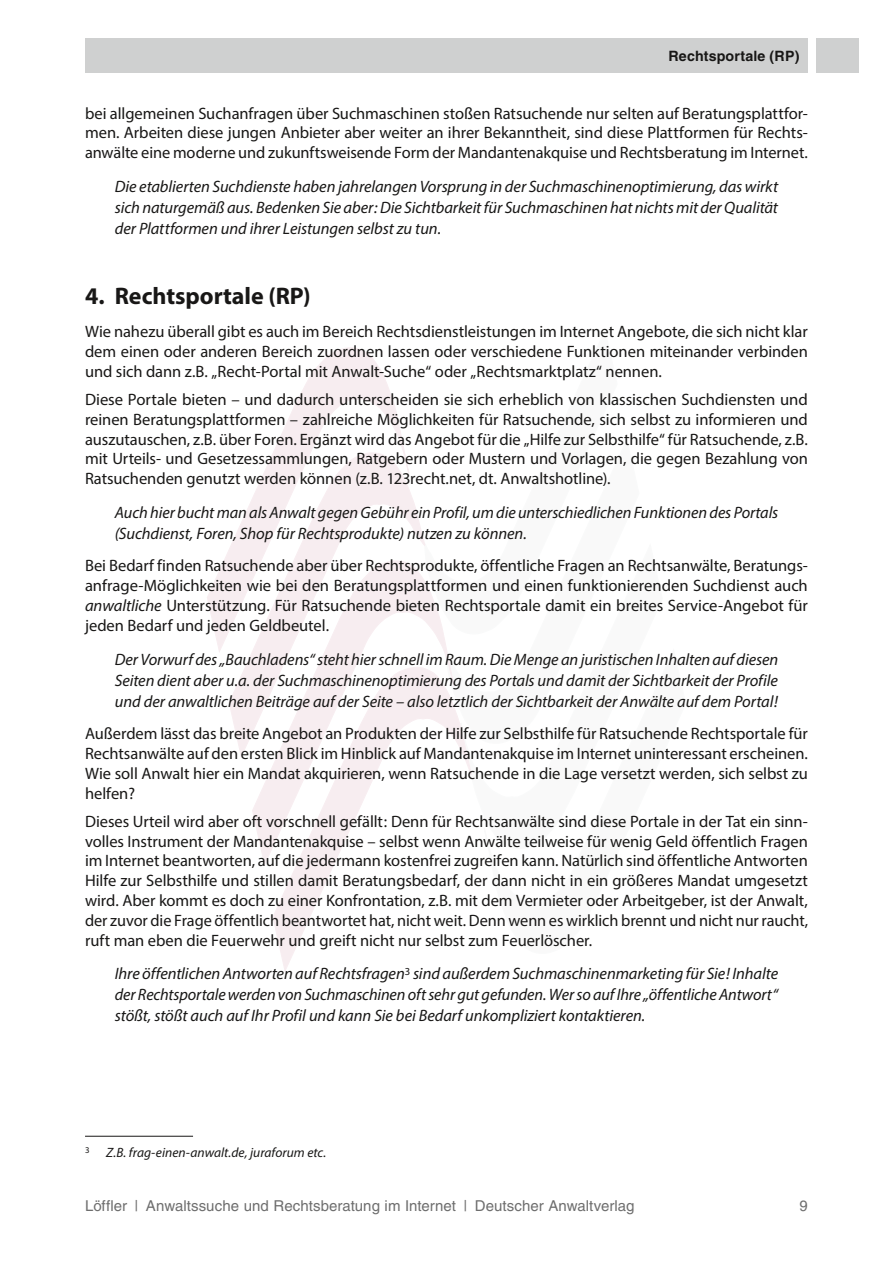
<style>
.page{position:relative;width:893px;height:1263px;background:#fff}
.page>*{position:absolute;margin:0;border:0;box-sizing:border-box;transform-origin:0 0}
.t1{font:700 24px "Myriad Pro";color:#181716}
.t2{font:16.5px/19.8px "Myriad Pro";letter-spacing:-.005em;color:#181716;text-align:justify}
.t3{font:italic 16.5px/21px "Myriad Pro";letter-spacing:-.005em;color:#181716;text-align:justify}
.t4{font:15px "Helvetica";letter-spacing:.005em;color:#6e6e6e}
.t5{font:700 14.25px "Helvetica";letter-spacing:.01em;color:#181716}
.t6{font:italic 13.5px "Myriad Pro";letter-spacing:.005em;color:#181716}
.s1{font-style:italic}
</style>
<div class="page">
<div style="left:85px;top:38px;width:723px;height:34px;background:#cfd0d0"></div>
<div style="left:816px;top:38px;width:43px;height:34px;background:#cfd0d0"></div>
<svg style="left:207px;top:347px;width:198px;height:305px"></svg>
<svg style="left:252px;top:585px;width:198px;height:280px"></svg>
<svg style="left:272px;top:666px;width:200px;height:305px"></svg>
<svg style="left:228px;top:452px;width:199px;height:306px"></svg>
<hr style="left:85px;top:1136px;width:108px;height:1px;background:#181716">
<p class="t5" style="left:668px;top:47px;width:132px">Rechtsportale (RP)</p>
<p class="t2" style="left:85px;top:103px;width:724px">bei allgemeinen Suchanfragen über Suchmaschinen stoßen Ratsuchende nur selten auf Beratungsplattfor&shy;men. Arbeiten diese jungen Anbieter aber weiter an ihrer Bekanntheit, sind diese Plattformen für Rechts&shy;anwälte eine moderne und zukunftsweisende Form der Mandantenakquise und Rechtsberatung im Internet.</p>
<p class="t3" style="left:115px;top:176px;width:665px">Die etablierten Suchdienste haben jahrelangen Vorsprung in der Suchmaschinenoptimierung, das wirkt sich naturgemäß aus. Bedenken Sie aber: Die Sichtbarkeit für Suchmaschinen hat nichts mit der Qualität der Plattformen und ihrer Leistungen selbst zu tun.</p>
<h1 class="t1" style="left:85px;top:281px;width:227px">4. Rechtsportale (RP)</h1>
<p class="t2" style="left:85px;top:321px;width:724px">Wie nahezu überall gibt es auch im Bereich Rechtsdienstleistungen im Internet Angebote, die sich nicht klar dem einen oder anderen Bereich zuordnen lassen oder verschiedene Funktionen miteinander verbinden und sich dann z.B. „Recht-Portal mit Anwalt-Suche“ oder „Rechtsmarktplatz“ nennen.</p>
<p class="t2" style="left:85px;top:389px;width:724px">Diese Portale bieten – und dadurch unterscheiden sie sich erheblich von klassischen Suchdiensten und reinen Beratungsplattformen – zahlreiche Möglichkeiten für Ratsuchende, sich selbst zu informieren und auszutauschen, z.B. über Foren. Ergänzt wird das Angebot für die „Hilfe zur Selbsthilfe“ für Ratsuchende, z.B. mit Urteils- und Gesetzessammlungen, Ratgebern oder Mustern und Vorlagen, die gegen Bezahlung von Ratsuchenden genutzt werden können (z.B. 123recht.net, dt. Anwaltshotline).</p>
<p class="t3" style="left:115px;top:502px;width:665px">Auch hier bucht man als Anwalt gegen Gebühr ein Profil, um die unterschiedlichen Funktionen des Portals (Suchdienst, Foren, Shop für Rechtsprodukte) nutzen zu können.</p>
<p class="t2" style="left:85px;top:556px;width:724px">Bei Bedarf finden Ratsuchende aber über Rechtsprodukte, öffentliche Fragen an Rechtsanwälte, Beratungs&shy;anfrage-Möglichkeiten wie bei den Beratungsplattformen und einen funktionierenden Suchdienst auch <span class="s1">anwaltliche</span> Unterstützung. Für Ratsuchende bieten Rechtsportale damit ein breites Service-Angebot für jeden Bedarf und jeden Geldbeutel.</p>
<p class="t3" style="left:115px;top:648px;width:665px">Der Vorwurf des „Bauchladens“ steht hier schnell im Raum. Die Menge an juristischen Inhalten auf diesen Seiten dient aber u.a. der Suchmaschinenoptimierung des Portals und damit der Sichtbarkeit der Profile und der anwaltlichen Beiträge auf der Seite – also letztlich der Sichtbarkeit der Anwälte auf dem Portal!</p>
<p class="t2" style="left:85px;top:723px;width:724px">Außerdem lässt das breite Angebot an Produkten der Hilfe zur Selbsthilfe für Ratsuchende Rechtsportale für Rechtsanwälte auf den ersten Blick im Hinblick auf Mandantenakquise im Internet uninteressant erscheinen.<br>Wie soll Anwalt hier ein Mandat akquirieren, wenn Ratsuchende in die Lage versetzt werden, sich selbst zu helfen?</p>
<p class="t2" style="left:85px;top:811px;width:725px">Dieses Urteil wird aber oft vorschnell gefällt: Denn für Rechtsanwälte sind diese Portale in der Tat ein sinn&shy;volles Instrument der Mandantenakquise – selbst wenn Anwälte teilweise für wenig Geld öffentlich Fragen im Internet beantworten, auf die jedermann kostenfrei zugreifen kann. Natürlich sind öffentliche Antworten Hilfe zur Selbsthilfe und stillen damit Beratungsbedarf, der dann nicht in ein größeres Mandat umgesetzt wird. Aber kommt es doch zu einer Konfrontation, z.B. mit dem Vermieter oder Arbeitgeber, ist der Anwalt, der zuvor die Frage öffentlich beantwortet hat, nicht weit. Denn wenn es wirklich brennt und nicht nur raucht, ruft man eben die Feuerwehr und greift nicht nur selbst zum Feuerlöscher.</p>
<p class="t3" style="left:115px;top:963px;width:665px">Ihre öffentlichen Antworten auf Rechtsfragen<sup>3</sup> sind außerdem Suchmaschinenmarketing für Sie! Inhalte der Rechtsportale werden von Suchmaschinen oft sehr gut gefunden. Wer so auf Ihre „öffentliche Antwort“ stößt, stößt auch auf Ihr Profil und kann Sie bei Bedarf unkompliziert kontaktieren.</p>
<p class="t6" style="left:85px;top:1144px;width:243px"><sup>3</sup> Z.B. frag-einen-anwalt.de, juraforum etc.</p>
<p class="t4" style="left:85px;top:1197px;width:551px">Löffler | Anwaltssuche und Rechtsberatung im Internet | Deutscher Anwaltverlag</p>
<p class="t4" style="left:800px;top:1197px;width:10px">9</p>
</div>
